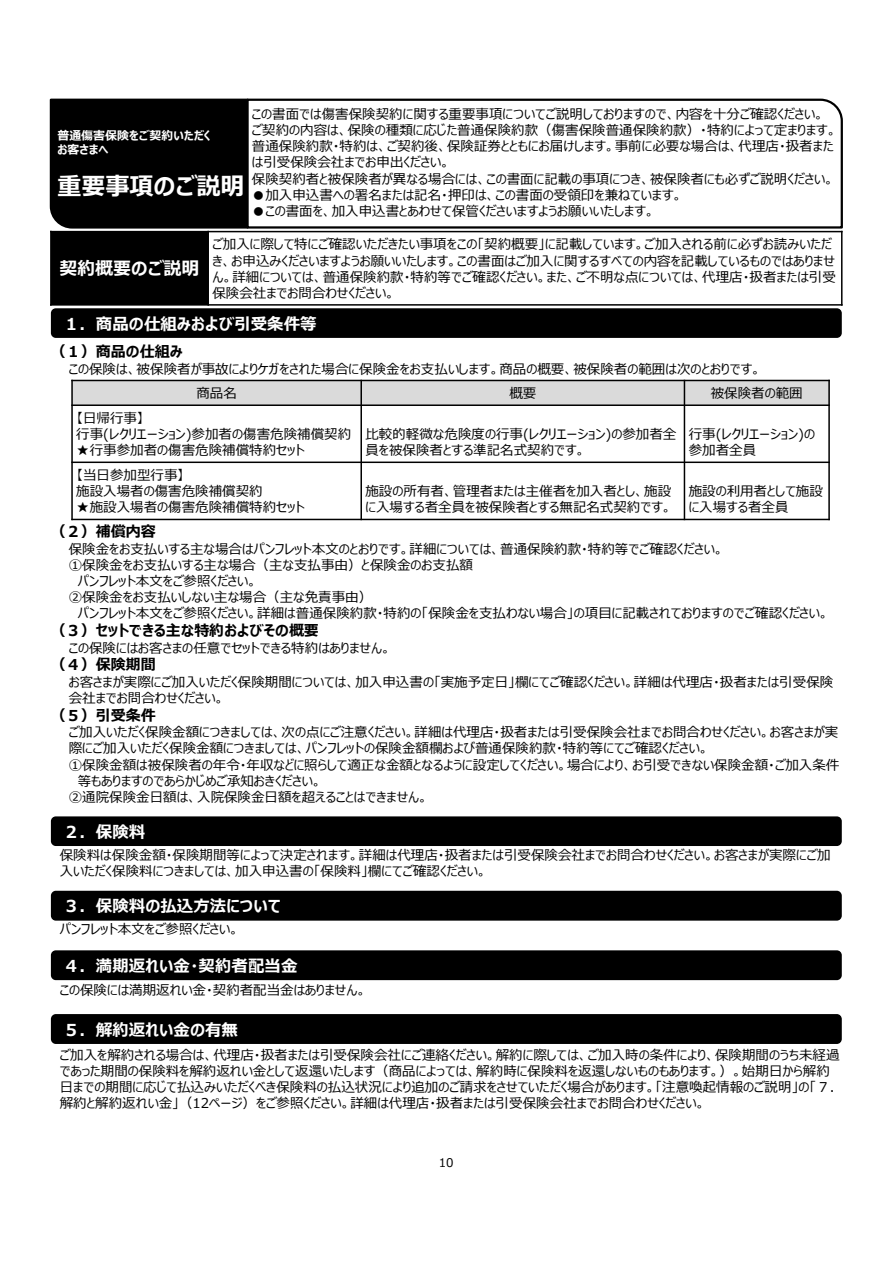
<style>
.page{position:relative;width:893px;height:1263px;background:#fff}
.page>*{position:absolute;margin:0;border:0;box-sizing:border-box;transform-origin:0 0}
.t1{font:700 24px "Meiryo UI";color:#fff}
.t2{font:700 18px "Meiryo UI";color:#fff}
.t3{font:700 16.5px "Meiryo UI";color:#fff}
.t4{font:700 15px "Meiryo UI";color:#000}
.t5{font:13.5px/16.2px "Meiryo UI";color:#000}
.t6{font:700 12px/14.4px "Meiryo UI";color:#fff}
.t7{font:12px "Meiryo UI";color:#000}
</style>
<div class="page">
<div style="left:49px;top:98px;width:196px;height:131px;background:#000"></div>
<svg style="left:245px;top:98px;width:598px;height:131px"></svg>
<div style="left:57px;top:129px;width:191px;height:69px;background:#000"></div>
<div style="left:51px;top:232px;width:157px;height:73px;background:#000"></div>
<hr style="left:207px;top:231px;width:2px;height:75px;background:#000">
<hr style="left:50px;top:231px;width:2px;height:75px;background:#000">
<hr style="left:841px;top:231px;width:1px;height:75px;background:#000">
<hr style="left:50px;top:231px;width:793px;height:1px;background:#000">
<hr style="left:50px;top:304px;width:793px;height:2px;background:#000">
<div style="left:51px;top:308px;width:791px;height:30px;background:#000;border-radius:5px"></div>
<div style="left:72px;top:380px;width:757px;height:25px;background:#dadada"></div>
<hr style="left:360px;top:380px;width:2px;height:140px;background:#000">
<hr style="left:684px;top:380px;width:1px;height:140px;background:#000">
<hr style="left:71px;top:404px;width:759px;height:2px;background:#000">
<hr style="left:71px;top:461px;width:759px;height:2px;background:#000">
<hr style="left:71px;top:380px;width:2px;height:140px;background:#000">
<hr style="left:828px;top:380px;width:2px;height:140px;background:#000">
<hr style="left:71px;top:380px;width:759px;height:1px;background:#000">
<hr style="left:71px;top:519px;width:759px;height:1px;background:#000">
<div style="left:51px;top:816px;width:791px;height:30px;background:#000;border-radius:5px"></div>
<div style="left:51px;top:891px;width:791px;height:30px;background:#000;border-radius:5px"></div>
<div style="left:51px;top:950px;width:791px;height:30px;background:#000;border-radius:5px"></div>
<div style="left:51px;top:1014px;width:791px;height:30px;background:#000;border-radius:5px"></div>
<p class="t6" style="left:57px;top:129px;width:155px">普通傷害保険をご契約いただくお客さまへ</p>
<h1 class="t1" style="left:57px;top:169px;width:189px">重要事項のご説明</h1>
<p class="t5" style="left:252px;top:107px;width:586px">この書⾯では傷害保険契約に関する重要事項についてご説明しておりますので、内容を⼗分ご確認ください。ご契約の内容は、保険の種類に応じた普通保険約款（傷害保険普通保険約款）・特約によって定まります。普通保険約款・特約は、ご契約後、保険証券とともにお届けします。事前に必要な場合は、代理店・扱者または引受保険会社までお申出ください。<br>保険契約者と被保険者が異なる場合には、この書⾯に記載の事項につき、被保険者にも必ずご説明ください。</p>
<p class="t5" style="left:252px;top:188px;width:432px">●加⼊申込書への署名または記名・押印は、この書⾯の受領印を兼ねています。</p>
<p class="t5" style="left:252px;top:204px;width:404px">●この書⾯を、加⼊申込書とあわせて保管くださいますようお願いいたします。</p>
<p class="t5" style="left:212px;top:237px;width:625px">ご加⼊に際して特にご確認いただきたい事項をこの「契約概要」に記載しています。ご加⼊される前に必ずお読みいただき、お申込みくださいますようお願いいたします。この書⾯はご加⼊に関するすべての内容を記載しているものではありません。詳細については、普通保険約款・特約等でご確認ください。また、ご不明な点については、代理店・扱者または引受保険会社までお問合わせください。</p>
<p class="t3" style="left:63px;top:312px;width:255px">１．商品の仕組みおよび引受条件等</p>
<p class="t4" style="left:51px;top:341px;width:133px">（１）商品の仕組み</p>
<p class="t5" style="left:69px;top:361px;width:694px">この保険は、被保険者が事故によりケガをされた場合に保険⾦をお⽀払いします。商品の概要、被保険者の範囲は次のとおりです。</p>
<h2 class="t2" style="left:59px;top:256px;width:142px">契約概要のご説明</h2>
<p class="t5" style="left:196px;top:386px;width:42px">商品名</p>
<p class="t5" style="left:76px;top:411px;width:276px">【⽇帰⾏事【<br>⾏事(レクリエーション)参加者の傷害危険補償契約</p>
<p class="t5" style="left:76px;top:443px;width:230px">★⾏事参加者の傷害危険補償特約セット</p>
<p class="t5" style="left:76px;top:468px;width:188px">当【 ⽇参加型⾏事【<br>施設⼊場者の傷害危険補償契約</p>
<p class="t5" style="left:76px;top:500px;width:230px">★施設⼊場者の傷害危険補償特約セット</p>
<p class="t5" style="left:509px;top:386px;width:28px">概要</p>
<p class="t5" style="left:711px;top:386px;width:94px">被保険者の範囲</p>
<p class="t5" style="left:365px;top:427px;width:312px">⽐較的軽微な危険度の⾏事(レクリエーション)の参加者全員を被保険者とする準記名式契約です。</p>
<p class="t5" style="left:689px;top:427px;width:128px">⾏事(レクリエーションの)参加者全員</p>
<p class="t5" style="left:365px;top:484px;width:308px">施設の所有者、管理者または主催者を加⼊者とし、施設に⼊場する者全員を被保険者とする無記名式契約です。</p>
<p class="t5" style="left:689px;top:484px;width:136px">施設の利⽤者として施設に⼊場する者全員</p>
<p class="t4" style="left:51px;top:521px;width:107px">（２）補償内容</p>
<p class="t5" style="left:69px;top:541px;width:656px">保険⾦をお⽀払いする主な場合はパンフレット本⽂のとおりです。詳細については、普通保険約款・特約等でご確認ください。</p>
<p class="t5" style="left:69px;top:558px;width:406px">①保険⾦をお⽀払いする主な場合（主な⽀払事由）と保険⾦のお⽀払額</p>
<p class="t5" style="left:78px;top:574px;width:181px">パンフレット本⽂をご参照ください。</p>
<p class="t5" style="left:69px;top:590px;width:305px">②保険⾦をお⽀払いしない主な場合（主な免責事由(</p>
<p class="t5" style="left:78px;top:606px;width:752px">パンフレット本⽂をご参照ください。詳細は普通保険約款・特約の「保険⾦を⽀払わない場合」の項⽬に記載されておりますのでご確認ください。</p>
<p class="t4" style="left:51px;top:620px;width:270px">（３）セットできる主な特約およびその概要</p>
<p class="t5" style="left:69px;top:640px;width:324px">この保険にはお客さまの任意でセットできる特約はありません。</p>
<p class="t4" style="left:51px;top:654px;width:107px">（４）保険期間</p>
<p class="t5" style="left:69px;top:675px;width:766px">お客さまが実際にご加⼊いただく保険期間については、加⼊申込書の「実施予定⽇」欄にてご確認ください。詳細は代理店・扱者または引受保険会社までお問合わせください。</p>
<p class="t4" style="left:51px;top:705px;width:107px">（５）引受条件</p>
<p class="t5" style="left:69px;top:725px;width:771px">ご加⼊いただく保険⾦額につきましては、次の点にご注意ください。詳細は代理店・扱者または引受保険会社までお問合わせください。お客さまが実</p>
<p class="t5" style="left:69px;top:741px;width:642px">際にご加⼊いただく保険⾦額につきましては、パンフレットの保険⾦額欄および普通保険約款・特約等にてご確認ください。</p>
<p class="t5" style="left:69px;top:757px;width:772px">①保険⾦額は被保険者の年令・年収などに照らして適正な⾦額となるように設定してください。場合により、お引受できない保険⾦額・ご加⼊条件</p>
<p class="t5" style="left:78px;top:774px;width:246px">等もありますのであらかじめご承知おきください。</p>
<p class="t5" style="left:69px;top:790px;width:361px">②通院保険⾦⽇額は、⼊院保険⾦⽇額を超えることはできません。</p>
<p class="t3" style="left:63px;top:820px;width:84px">２．保険料</p>
<p class="t5" style="left:60px;top:847px;width:772px">保険料は保険⾦額・保険期間等によって決定されます。詳細は代理店・扱者または引受保険会社までお問合わせください。お客さまが実際にご加⼊いただく保険料につきましては、加⼊申込書の「保険料」欄にてご確認ください。</p>
<p class="t3" style="left:63px;top:895px;width:219px">３．保険料の払込⽅法について</p>
<p class="t5" style="left:60px;top:921px;width:181px">パンフレット本⽂をご参照ください。</p>
<p class="t3" style="left:63px;top:954px;width:236px">４．満期返れい⾦・契約者配当金</p>
<p class="t5" style="left:60px;top:982px;width:308px">この保険には満期返れい⾦・契約者配当⾦はありません。</p>
<p class="t3" style="left:63px;top:1018px;width:177px">５．解約返れい⾦の有無</p>
<p class="t5" style="left:60px;top:1047px;width:785px">ご加⼊を解約される場合は、代理店・扱者または引受保険会社にご連絡ください。解約に際しては、ご加⼊時の条件により、保険期間のうち未経過であった期間の保険料を解約返れい⾦として返還いたします（商品によっては、解約時に保険料を返還しないものもあります。）。始期⽇から解約⽇までの期間に応じて払込みいただくべき保険料の払込状況により追加のご請求をさせていただく場合があります。「注意喚起情報のご説明の」 」７．解約と解約返れい⾦」（12ページ）をご参照ください。詳細は代理店・扱者または引受保険会社までお問合わせください。</p>
<p class="t7" style="left:439px;top:1154px;width:16px">10</p>
</div>
